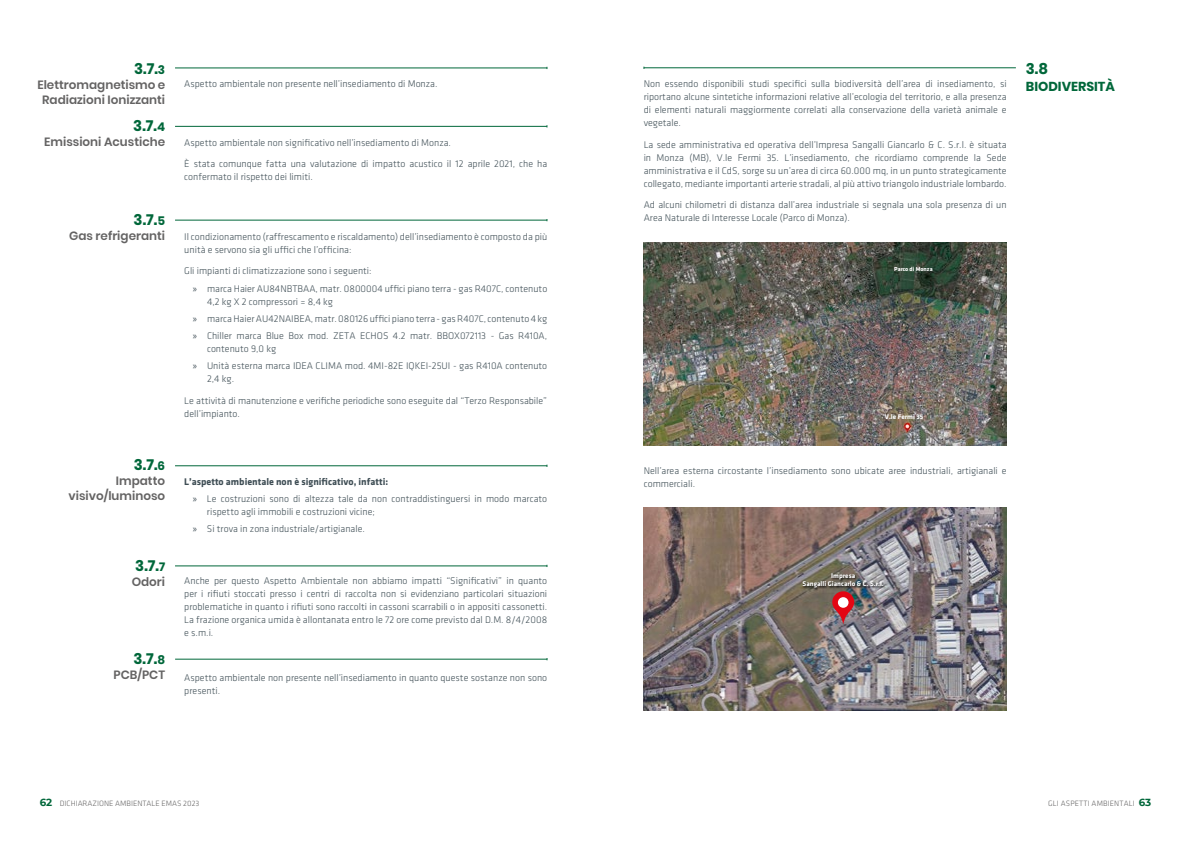
<style>
.page{position:relative;width:1191px;height:842px;background:#fff}
.page>*{position:absolute;margin:0;border:0;box-sizing:border-box;transform-origin:0 0}
.t1{font:700 15px "Poppins";color:#00673a}
.t2{font:700 13px "Poppins";color:#00673a}
.t3{font:600 12px/15px "Poppins";color:#646363;text-align:center}
.t4{font:300 10px/13px "Klavika";color:#3f4e55}
.t5{font:300 8px "Klavika";color:#646363}
.t6{font:700 7px/8.4px "Klavika";color:#fff;text-align:center}
.t7{font:700 6px "Klavika";color:#fff}
.s1{font-size:12px}
.s2{font-family:"Myriad Pro";font-weight:400}
.s3{font-weight:700}
.s4{font-family:"Montserrat";font-weight:700;font-size:10.3px;color:#00673a}
</style>
<div class="page">
<hr style="left:175px;top:220px;width:372px;height:1px;background:#00673a">
<hr style="left:175px;top:126px;width:372px;height:1px;background:#00673a">
<hr style="left:175px;top:68px;width:372px;height:1px;background:#00673a">
<hr style="left:175px;top:465px;width:372px;height:1px;background:#00673a">
<hr style="left:175px;top:566px;width:372px;height:1px;background:#00673a">
<hr style="left:644px;top:68px;width:372px;height:1px;background:#00673a">
<hr style="left:175px;top:659px;width:372px;height:1px;background:#00673a">
<img style="left:643px;top:242px;width:363px;height:203px">
<img style="left:643px;top:508px;width:363px;height:203px">
<div style="left:802px;top:573px;width:83px;height:17px;background:#000;opacity:.75"></div>
<svg style="left:832px;top:591px;width:22px;height:33px"></svg>
<div style="left:838px;top:597px;width:10px;height:11px;background:#fff;border-radius:50%"></div>
<h1 class="t1" style="left:134px;top:60px;width:33px">3.7.<span class="s1">3</span></h1>
<p class="t3" style="left:37px;top:78px;width:129px">Elettromagnetismo e<br>Radiazioni Ionizzanti</p>
<h1 class="t1" style="left:133px;top:117px;width:33px">3.7.<span class="s1">4</span></h1>
<p class="t3" style="left:44px;top:134px;width:122px">Emissioni Acustiche</p>
<h1 class="t1" style="left:134px;top:211px;width:33px">3.7.<span class="s1">5</span></h1>
<p class="t3" style="left:69px;top:228px;width:97px">Gas refrigeranti</p>
<h1 class="t1" style="left:134px;top:456px;width:33px">3.7.<span class="s1">6</span></h1>
<p class="t3" style="left:69px;top:474px;width:98px;text-align:right">Impatto visivo/luminoso</p>
<h1 class="t1" style="left:135px;top:557px;width:31px">3.7.<span class="s1">7</span></h1>
<p class="t3" style="left:132px;top:574px;width:35px">Odori</p>
<h1 class="t1" style="left:134px;top:650px;width:33px">3.7.<span class="s1">8</span></h1>
<p class="t3" style="left:114px;top:667px;width:53px">PCB/PCT</p>
<p class="t4" style="left:184px;top:78px;width:255px">Aspetto ambientale non presente nell’insediamento di Monza.</p>
<p class="t4" style="left:643px;top:77px;width:364px;text-align:justify">Non essendo disponibili studi specifici sulla biodiversità dell’area di insediamento, si riportano alcune sintetiche informazioni relative all’ecologia del territorio, e alla presenza di elementi naturali maggiormente correlati alla conservazione della varietà animale e vegetale.</p>
<p class="t4" style="left:643px;top:138px;width:364px;text-align:justify">La sede amministrativa ed operativa dell’Impresa Sangalli Giancarlo &amp; C. S.r.l. è situata in Monza (MB), V.le Fermi 35. L’insediamento, che ricordiamo comprende la Sede amministrativa e il CdS, sorge su un’area di circa 60.000 mq, in un punto strategicamente collegato, mediante importanti arterie stradali, al più attivo triangolo industriale lombardo.</p>
<p class="t4" style="left:643px;top:198px;width:364px">Ad alcuni chilometri di distanza dall’area industriale si segnala una sola presenza di un<br>Area N aturale di Interesse Locale (Parco di Monza).</p>
<p class="t4" style="left:184px;top:132px;width:364px;line-height:21.5px">Aspetto ambientale non significativo nell’insediamento di Monza.<br>È stata comunque fatta una valutazione di impatto acustico il 12 aprile 2021, che ha</p>
<p class="t4" style="left:184px;top:171px;width:130px">confermato il rispetto dei limiti.</p>
<p class="t4" style="left:184px;top:230px;width:364px">Il condizionamento (raffrescamento e riscaldamento) dell’insediamento è composto da più unità e servono sia gli uffici che l’officina:</p>
<p class="t4" style="left:193px;top:262px;width:356px;line-height:17.2px;text-indent:-8px">Gli impianti di climatizzazione sono i seguenti:<br><span class="s2">»</span> marca Haier AU 84N BTBAA, matr. 0800004 uffici piano terra - gas R407C, contenuto</p>
<p class="t4" style="left:193px;top:293px;width:356px;line-height:17.2px;text-indent:14px">4,2 kg X 2 compressori = 8,4 kg<br><span class="s2">»</span> marca Haier AU42NAIBEA, matr. 080126 uffici piano terra - gas R407C, contenuto 4 kg <span class="s2">»</span> Chiller marca Blue Box mod. ZETA ECHOS 4.2 matr. BBOX072113 - Gas R410A,</p>
<p class="t4" style="left:193px;top:340px;width:356px;line-height:17.2px;text-indent:14px">contenuto 9,0 kg<br><span class="s2">»</span> U nità esterna marca IDEA CLIMA mod. 4MI-82E IQKEI-25U I - gas R410A contenuto</p>
<p class="t4" style="left:184px;top:368px;width:364px;line-height:21.5px;text-indent:23px">2,4 kg.<br>Le attività di manutenzione e verifiche periodiche sono eseguite dal “Terzo Responsabile”</p>
<p class="t4" style="left:184px;top:407px;width:57px">dell’impianto.</p>
<p class="t4" style="left:193px;top:473px;width:356px;line-height:17.2px;text-indent:-8px"><span class="s3">L’aspetto ambientale non è significativo, infatti:<br></span><span class="s2">»</span> Le costruzioni sono di altezza tale da non contraddistinguersi in modo marcato</p>
<p class="t4" style="left:193px;top:503px;width:184px;line-height:17.3px;text-indent:14px">rispetto agli immobili e costruzioni vicine; <span class="s2">»</span> Si trova in zona industriale/artigianale.</p>
<p class="t4" style="left:184px;top:574px;width:364px;text-align:justify">Anche per questo Aspetto Ambientale non abbiamo impatti “Significativi” in quanto per i rifiuti stoccati presso i centri di raccolta non si evidenziano particolari situazioni problematiche in quanto i rifiuti sono raccolti in cassoni scarrabili o in appositi cassonetti.<br>La frazione organica umida è allontanata entro le 72 ore come previsto dal D.M. 8/4/2008 e s.m.i.</p>
<p class="t4" style="left:184px;top:672px;width:364px">Aspetto ambientale non presente nell’insediamento in quanto queste sostanze non sono presenti.</p>
<p class="t7" style="left:894px;top:265px;width:40px">Parco di Monza</p>
<p class="t6" style="left:885px;top:412px;width:40px">V.le Fermi 35</p>
<p class="t4" style="left:643px;top:464px;width:364px">Nell’area esterna circostante l’insediamento sono ubicate aree industriali, artigianali e commerciali.</p>
<p class="t6" style="left:802px;top:571px;width:83px">Impresa<br>Sangalli Giancarlo &amp; C. S.r.l.</p>
<h1 class="t1" style="left:1025px;top:60px;width:24px">3.8</h1>
<h2 class="t2" style="left:1025px;top:79px;width:91px">BIODIVERSITÀ</h2>
<p class="t5" style="left:40px;top:799px;width:161px"><span class="s4">62</span> DICHIARAZIONE AMBIENTALE EMAS 2023</p>
<p class="t5" style="left:1048px;top:799px;width:105px">GLI ASPETTI AMBIENTALI <span class="s4">63</span></p>
</div>
